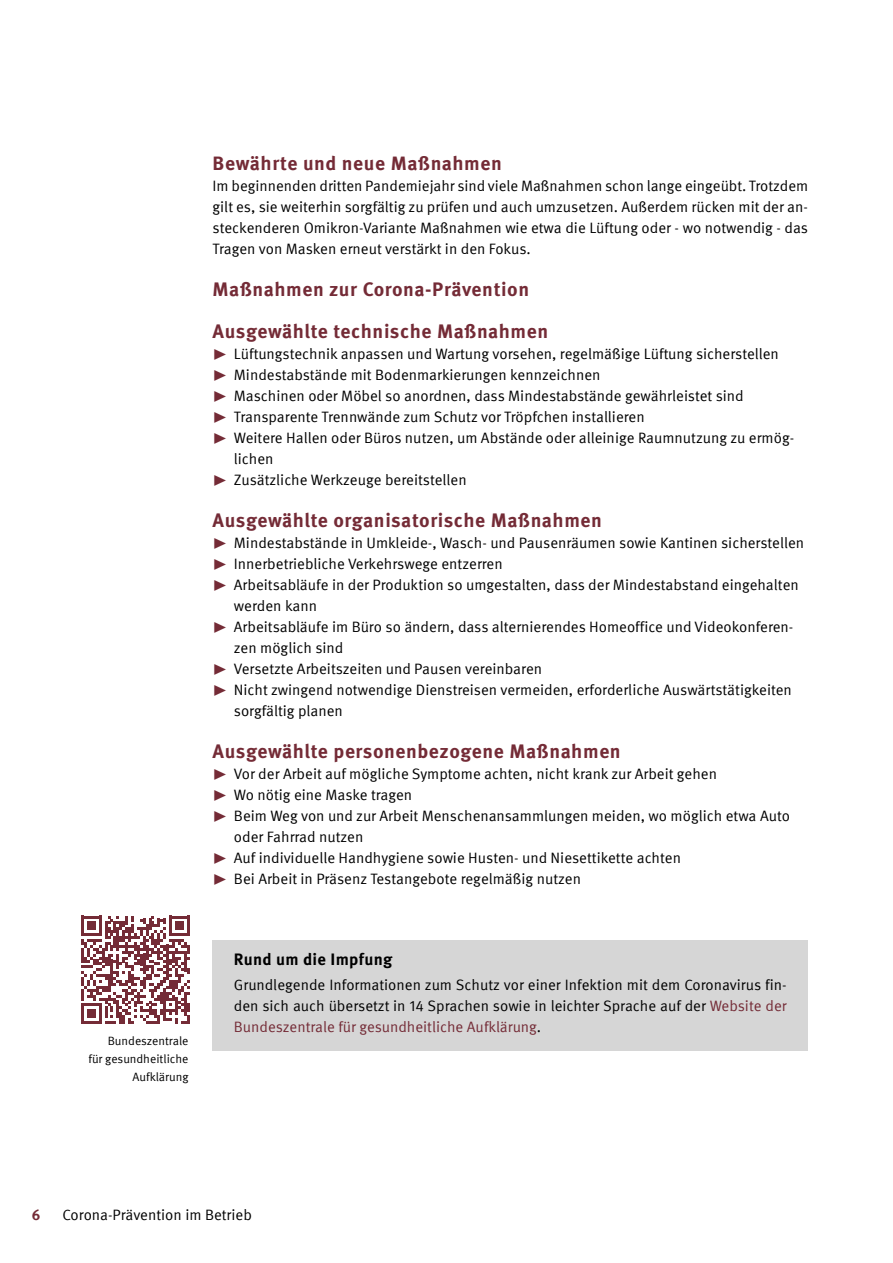
<style>
.page{position:relative;width:893px;height:1263px;background:#fff}
.page>*{position:absolute;margin:0;border:0;box-sizing:border-box;transform-origin:0 0}
.H3___Textblock_Übers{font:700 19.5px "Meta IGMT";letter-spacing:.03em;color:#742b36}
.H3___Textblock_Übers-2{font:700 19.5px "Meta IGM";letter-spacing:.03em;color:#742b36}
.H4___Infobox_Übersch{font:700 16.5px "Meta IGMT";letter-spacing:.02em;color:#000}
.Aufzählung___1__Eben{font:15px/21px "Meta IGM";color:#000}
.Fließtext{font:15px/21px "Meta IGM";color:#000;text-align:justify}
.Fließtext_Infobox{font:15px/21px "Meta IGM";color:#000;text-align:justify}
.t1{font:700 15px "Meta IGM";color:#742b36}
.Fließtext-2{font:12px/18px "Meta IGM";color:#000;text-align:right}
.s1{font-weight:700;font-size:30px;color:#742b36}
.s2{color:#742b36}
</style>
<div class="page">
<div style="left:213px;top:940px;width:595px;height:110px;background:#d6d6d6"></div>
<svg style="left:81px;top:915px;width:109px;height:109px"></svg>
<h3 class="H3___Textblock_Übers-2" style="left:213px;top:148px;width:291px">Bewährte und neue Maßnahmen</h3>
<p class="Fließtext" style="left:213px;top:174px;width:597px">Im beginnenden dritten Pandemiejahr sind viele Maßnahmen schon lange eingeübt. Trotzdem gilt es, sie weiterhin sorgfältig zu prüfen und auch umzusetzen. Außerdem rücken mit der an&shy;steckenderen Omikron-Variante Maßnahmen wie etwa die Lüftung oder - wo notwendig - das Tragen von Masken erneut verstärkt in den Fokus.</p>
<h3 class="H3___Textblock_Übers" style="left:213px;top:274px;width:318px">Maßnahmen zur Corona-Prävention</h3>
<h3 class="H3___Textblock_Übers" style="left:213px;top:316px;width:337px">Ausgewählte technische Maßnahmen</h3>
<p class="Aufzählung___1__Eben" style="left:213px;top:342px;width:568px"><span class="s1">▸</span> Lüftungstechnik anpassen und Wartung vorsehen, regelmäßige Lüftung sicherstellen</p>
<p class="Aufzählung___1__Eben" style="left:213px;top:363px;width:390px"><span class="s1">▸</span> Mindestabstände mit Bodenmarkierungen kennzeichnen</p>
<p class="Aufzählung___1__Eben" style="left:213px;top:384px;width:533px"><span class="s1">▸</span> Maschinen oder Möbel so anordnen, dass Mindestabstände gewährleistet sind</p>
<p class="Aufzählung___1__Eben" style="left:213px;top:405px;width:434px"><span class="s1">▸</span> Transparente Trennwände zum Schutz vor Tröpfchen installieren</p>
<p class="Aufzählung___1__Eben" style="left:234px;top:426px;width:562px;text-indent:-21px"><span class="s1">▸</span> Weitere Hallen oder Büros nutzen, um Abstände oder alleinige Raumnutzung zu ermög&shy;lichen</p>
<p class="Aufzählung___1__Eben" style="left:213px;top:468px;width:256px"><span class="s1">▸</span> Zusätzliche Werkzeuge bereitstellen</p>
<h3 class="H3___Textblock_Übers" style="left:213px;top:505px;width:391px">Ausgewählte organisatorische Maßnahmen</h3>
<p class="Aufzählung___1__Eben" style="left:213px;top:531px;width:593px"><span class="s1">▸</span> Mindestabstände in Umkleide-, Wasch- und Pausenräumen sowie Kantinen sicherstellen</p>
<p class="Aufzählung___1__Eben" style="left:213px;top:552px;width:292px"><span class="s1">▸</span> Innerbetriebliche Verkehrswege entzerren</p>
<p class="Aufzählung___1__Eben" style="left:234px;top:573px;width:566px;text-indent:-21px"><span class="s1">▸</span> Arbeitsabläufe in der Produktion so umgestalten, dass der Mindestabstand eingehalten werden kann</p>
<p class="Aufzählung___1__Eben" style="left:234px;top:615px;width:561px;text-indent:-21px"><span class="s1">▸</span> Arbeitsabläufe im Büro so ändern, dass alternierendes Homeoffice und Videokonferen&shy;zen möglich sind</p>
<p class="Aufzählung___1__Eben" style="left:213px;top:657px;width:331px"><span class="s1">▸</span> Versetzte Arbeitszeiten und Pausen vereinbaren</p>
<p class="Aufzählung___1__Eben" style="left:234px;top:678px;width:560px;text-indent:-21px"><span class="s1">▸</span> Nicht zwingend notwendige Dienstreisen vermeiden, erforderliche Auswärtstätigkeiten sorgfältig planen</p>
<h3 class="H3___Textblock_Übers" style="left:213px;top:736px;width:410px">Ausgewählte personenbezogene Maßnahmen</h3>
<p class="Aufzählung___1__Eben" style="left:213px;top:762px;width:506px"><span class="s1">▸</span> Vor der Arbeit auf mögliche Symptome achten, nicht krank zur Arbeit gehen</p>
<p class="Aufzählung___1__Eben" style="left:213px;top:783px;width:201px"><span class="s1">▸</span> Wo nötig eine Maske tragen</p>
<p class="Aufzählung___1__Eben" style="left:234px;top:804px;width:558px;text-indent:-21px"><span class="s1">▸</span> Beim Weg von und zur Arbeit Menschenansammlungen meiden, wo möglich etwa Auto oder Fahrrad nutzen</p>
<p class="Aufzählung___1__Eben" style="left:213px;top:846px;width:470px"><span class="s1">▸</span> Auf individuelle Handhygiene sowie Husten- und Niesettikette achten</p>
<p class="Aufzählung___1__Eben" style="left:213px;top:867px;width:370px"><span class="s1">▸</span> Bei Arbeit in Präsenz Testangebote regelmäßig nutzen</p>
<p class="Fließtext-2" style="left:88px;top:1031px;width:102px">Bundeszentrale<br>für gesundheitliche<br>Aufklärung</p>
<h4 class="H4___Infobox_Übersch" style="left:234px;top:946px;width:160px">Rund um die Impfung</h4>
<p class="Fließtext_Infobox" style="left:234px;top:974px;width:554px">Grundlegende Informationen zum Schutz vor einer Infektion mit dem Coronavirus fin&shy;den sich auch übersetzt in 14 Sprachen sowie in leichter Sprache auf der <span class="s2">Website der Bundeszentrale für gesundheitliche Aufklärung</span>.</p>
<p class="t1" style="left:32px;top:1203px;width:10px">6</p>
<p class="Fließtext" style="left:63px;top:1204px;width:191px">Corona-Prävention im Betrieb</p>
</div>
